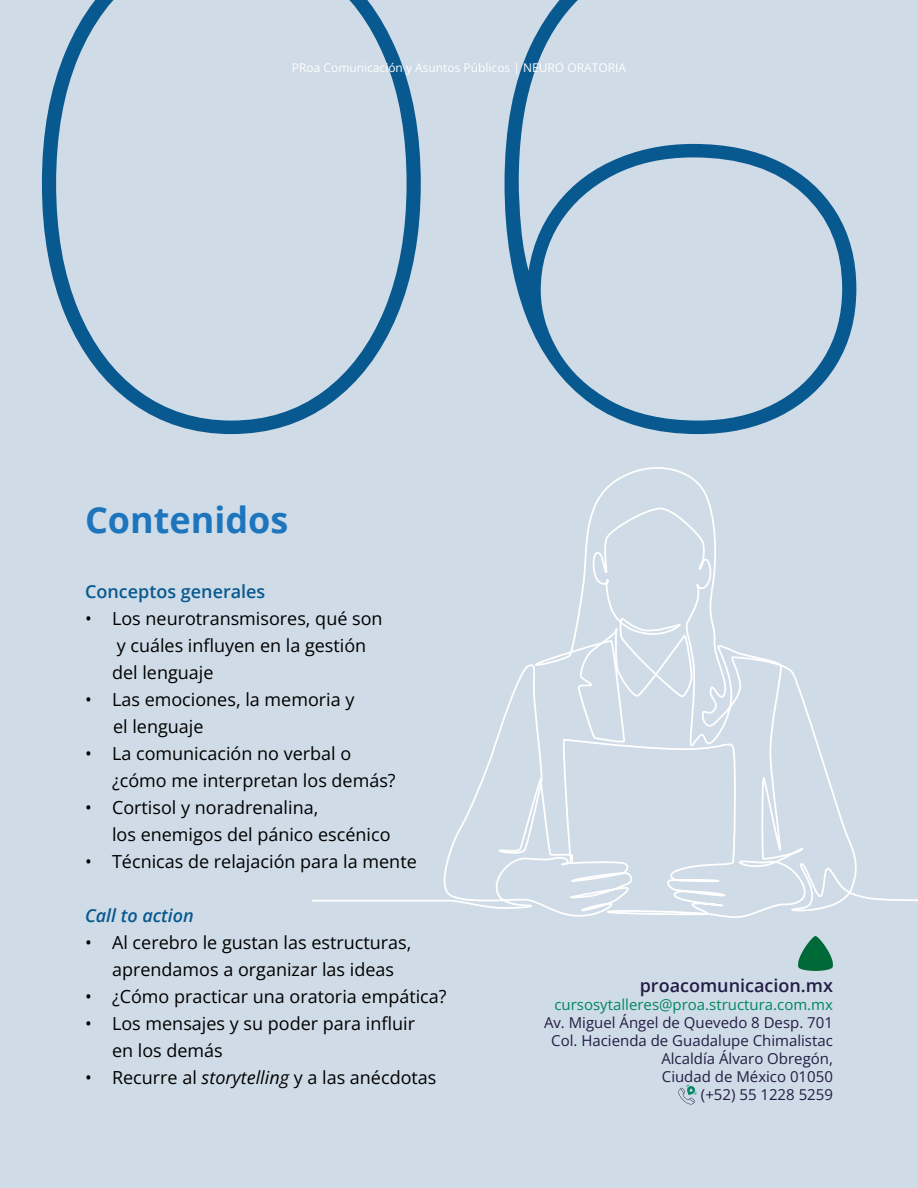
<style>
.page{position:relative;width:918px;height:1188px;background:#cfdbe6}
.page>*{position:absolute;margin:0;border:0;box-sizing:border-box;transform-origin:0 0}
.t1{font:100 709.5px "Montserrat";color:#08598f}
.t2{font:700 36px "Open Sans";color:#1c75bd}
.t3{font:18px/27px "Open Sans";color:#000}
.t4{font:600 18px "Open Sans";color:#231d45}
.t5{font:600 18px "Open Sans";color:#08598f}
.t6{font:italic 600 18px "Open Sans";color:#08598f}
.t7{font:15px/18px "Open Sans";color:#231d45;text-align:right}
.t8{font:15px "Open Sans";color:#008761}
.t9{font:12px "Open Sans";color:#fff}
.s1{font-style:italic}
</style>
<div class="page">
<svg style="left:312px;top:467px;width:606px;height:451px"></svg>
<svg style="left:798px;top:936px;width:35px;height:35px"></svg>
<svg style="left:678px;top:1084px;width:19px;height:20px"></svg>
<h1 class="t1" style="left:0;top:-292px;width:884px">06</h1>
<p class="t9" style="left:292px;top:59px;width:336px">PRoa Comunicación y Asuntos Públicos | NEURO ORATORIA</p>
<h2 class="t2" style="left:85px;top:494px;width:205px">Contenidos</h2>
<p class="t5" style="left:85px;top:579px;width:182px">Conceptos generales</p>
<p class="t3" style="left:112px;top:604px;width:272px;text-indent:-27px">• Los neurotransmisores, qué son y cuáles influyen en la gestión del lenguaje</p>
<p class="t3" style="left:113px;top:685px;width:243px;text-indent:-28px">• Las emociones, la memoria y el lenguaje</p>
<p class="t3" style="left:112px;top:739px;width:285px;text-indent:-27px">• La comunicación no verbal o ¿cómo me interpretan los demás?</p>
<p class="t3" style="left:112px;top:793px;width:280px;text-indent:-27px">• Cortisol y noradrenalina,<br>los enemigos del pánico escénico</p>
<p class="t3" style="left:85px;top:847px;width:333px">• Técnicas de relajación para la mente</p>
<p class="t6" style="left:85px;top:903px;width:110px">Call to action</p>
<p class="t3" style="left:85px;top:928px;width:328px;text-align:center">• Al cerebro le gustan las estructuras, aprendamos a organizar las ideas</p>
<p class="t3" style="left:85px;top:982px;width:363px">• ¿Cómo practicar una oratoria empática?</p>
<p class="t3" style="left:112px;top:1009px;width:305px;text-indent:-27px">• Los mensajes y su poder para influir en los demás</p>
<p class="t3" style="left:85px;top:1063px;width:353px">• Recurre al <span class="s1">storytelling</span> y a las anécdotas</p>
<p class="t4" style="left:640px;top:973px;width:195px">proacomunicacion.mx</p>
<p class="t8" style="left:554px;top:994px;width:280px">cursosytalleres@proa.structura.com.mx</p>
<p class="t7" style="left:544px;top:1013px;width:291px">Av. Miguel Ángel de Quevedo 8 Desp. 701<br>Col. Hacienda de Guadalupe Chimalistac<br>Alcaldía Álvaro Obregón,<br>Ciudad de México 01050<br>(+52) 55 1228 5259</p>
</div>
